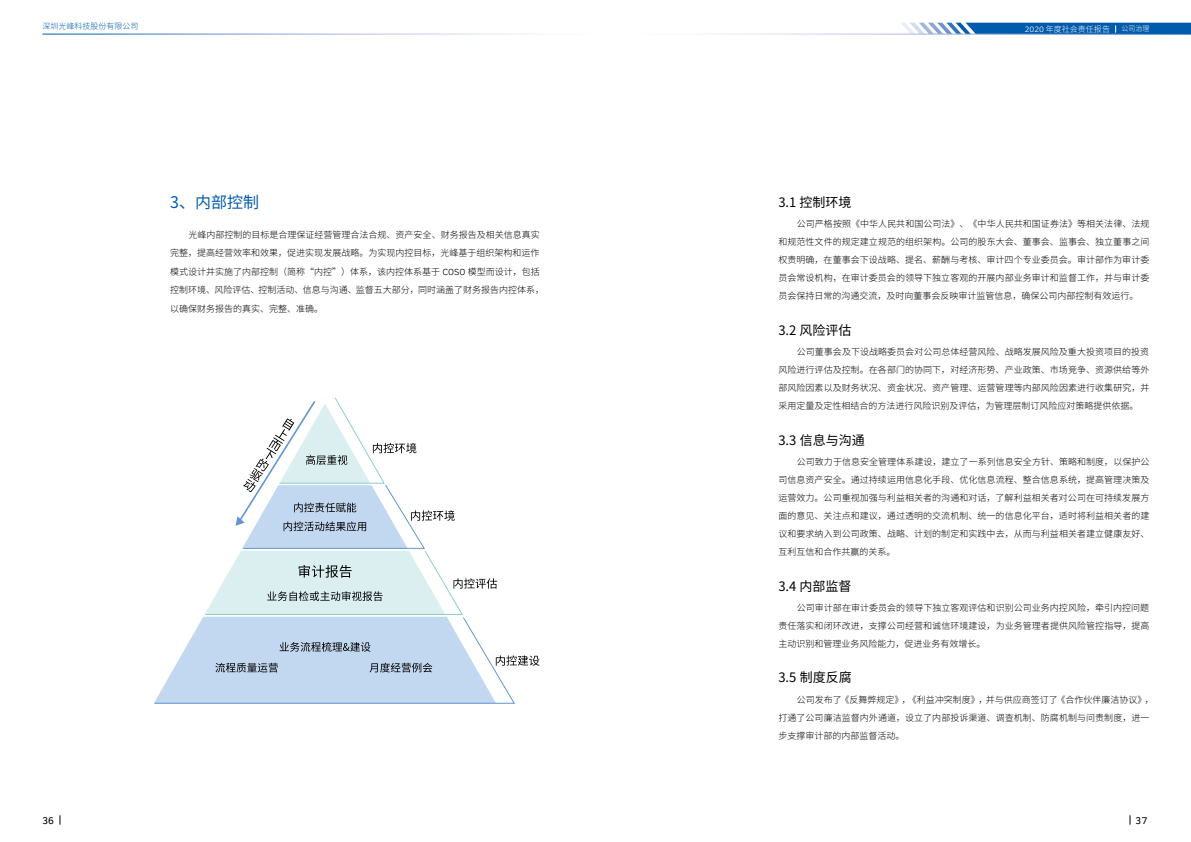
<style>
.page{position:relative;width:1191px;height:842px;background:#fff}
.page>*{position:absolute;margin:0;border:0;box-sizing:border-box;transform-origin:0 0}
.t1{font:16px "Noto Sans Hans";color:#005bac}
.t2{font:13px "Noto Sans Hans";color:#000}
.t3{font:10px "Clear Sans";color:#000}
.t4{font:300 9px/18px "Noto Sans Hans";color:#000;text-align:justify}
.t5{font:300 8px "Noto Sans Hans";color:#005bac}
.t6{font:300 8px "Noto Sans Hans";color:#fff}
.t7{font:300 7px "Noto Sans Hans";color:#fff}
.s1{font-family:"Clear Sans"}
</style>
<div class="page">
<svg style="left:154px;top:398px;width:385px;height:306px"></svg>
<svg style="left:900px;top:23px;width:291px;height:11px;background:#3179bb"></svg>
<p class="t5" style="left:42px;top:22px;width:97px">深圳光峰科技股份有限公司</p>
<h1 class="t1" style="left:170px;top:193px;width:90px">3、内部控制</h1>
<p class="t4" style="left:170px;top:225px;width:375px;line-height:18.5px;text-align:left;text-indent:18px">光峰内部控制的目标是合理保证经营管理合法合规、资产安全、财务报告及相关信息真实完整，提高经营效率和效果，促进实现发展战略。为实现内控目标，光峰基于组织架构和运作模式设计并实施了内部控制（简称“内控”）体系，该内控体系基于 <span class="s1">COSO</span> 模型而设计，包括控制环境、风险评估、控制活动、信息与沟通、监督五大部分，同时涵盖了财务报告内控体系，以确保财务报告的真实、完整、准确。</p>
<p class="t6" style="left:1025px;top:24px;width:87px"><span class="s1">2020</span> 年度社会责任报告</p>
<p class="t7" style="left:1121px;top:25px;width:29px">公司治理</p>
<h2 class="t2" style="left:778px;top:195px;width:74px">3.1 控制环境</h2>
<p class="t4" style="left:778px;top:215px;width:372px;text-indent:18px">公司严格按照《中华人民共和国公司法》、《中华人民共和国证券法》等相关法律、法规和规范性文件的规定建立规范的组织架构。公司的股东大会、董事会、监事会、独立董事之间权责明确，在董事会下设战略、提名、薪酬与考核、审计四个专业委员会。审计部作为审计委员会常设机构，在审计委员会的领导下独立客观的开展内部业务审计和监督工作，并与审计委员会保持日常的沟通交流，及时向董事会反映审计监管信息，确保公司内部控制有效运行。</p>
<h2 class="t2" style="left:778px;top:323px;width:74px">3.2 风险评估</h2>
<p class="t4" style="left:778px;top:343px;width:372px;text-indent:18px">公司董事会及下设战略委员会对公司总体经营风险、战略发展风险及重大投资项目的投资风险进行评估及控制。在各部门的协同下，对经济形势、产业政策、市场竞争、资源供给等外部风险因素以及财务状况、资金状况、资产管理、运营管理等内部风险因素进行收集研究，并采用定量及定性相结合的方法进行风险识别及评估，为管理层制订风险应对策略提供依据。</p>
<h2 class="t2" style="left:778px;top:433px;width:88px">3.3 信息与沟通</h2>
<p class="t4" style="left:778px;top:453px;width:372px;text-indent:18px">公司致力于信息安全管理体系建设，建立了一系列信息安全方针、策略和制度，以保护公司信息资产安全。通过持续运用信息化手段、优化信息流程、整合信息系统，提高管理决策及运营效力。公司重视加强与利益相关者的沟通和对话，了解利益相关者对公司在可持续发展方面的意见、关注点和建议，通过透明的交流机制、统一的信息化平台，适时将利益相关者的建议和要求纳入到公司政策、战略、计划的制定和实践中去，从而与利益相关者建立健康友好、互利互信和合作共赢的关系。</p>
<h2 class="t2" style="left:778px;top:578px;width:74px">3.4 内部监督</h2>
<p class="t4" style="left:778px;top:599px;width:372px;text-indent:18px">公司审计部在审计委员会的领导下独立客观评估和识别公司业务内控风险，牵引内控问题责任落实和闭环改进，支撑公司经营和诚信环境建设，为业务管理者提供风险管控指导，提高主动识别和管理业务风险能力，促进业务有效增长。</p>
<h2 class="t2" style="left:778px;top:670px;width:75px">3.5 制度反腐</h2>
<p class="t4" style="left:778px;top:690px;width:377px;text-align:left;text-indent:18px">公司发布了《反舞弊规定》，《利益冲突制度》，并与供应商签订了《合作伙伴廉洁协议》，打通了公司廉洁监督内外通道，设立了内部投诉渠道、调查机制、防腐机制与问责制度，进一步支撑审计部的内部监督活动。</p>
<p class="t3" style="left:42px;top:813px;width:13px">36</p>
<p class="t3" style="left:1135px;top:813px;width:13px">37</p>
</div>
